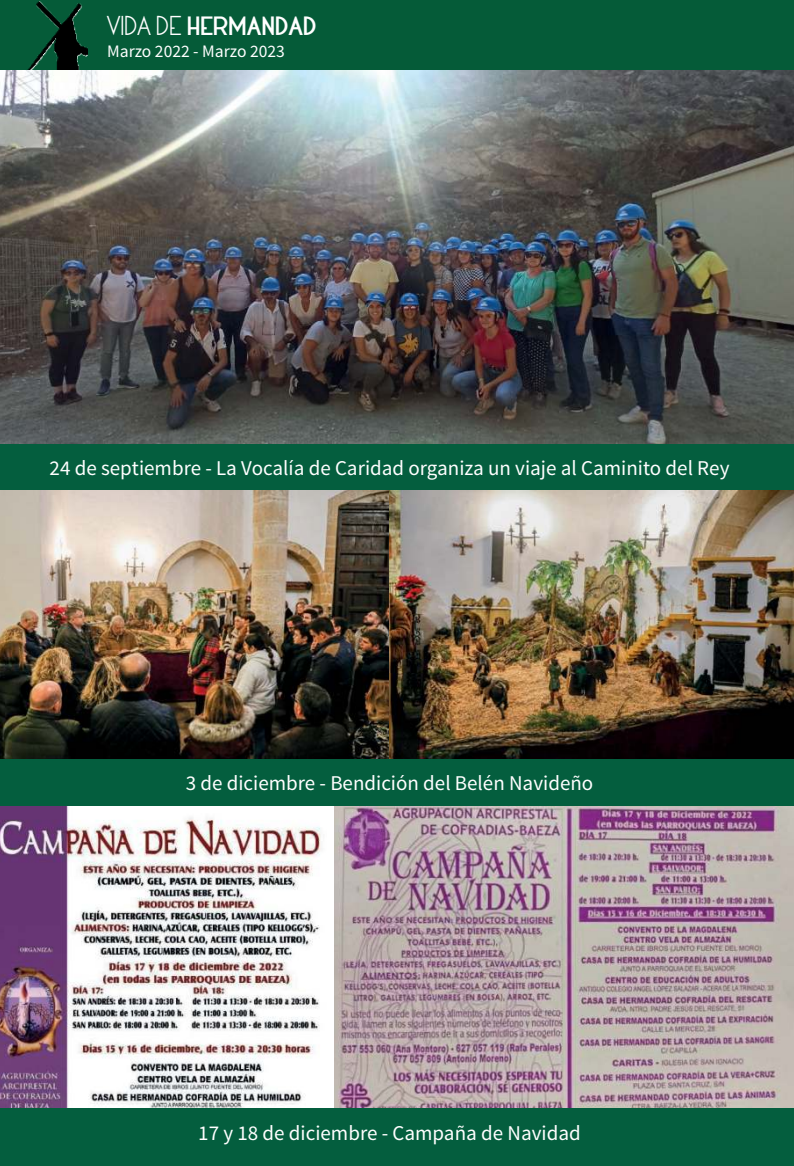
<style>
.page{position:relative;width:794px;height:1166px;background:#fff}
.page>*{position:absolute;margin:0;border:0;box-sizing:border-box;transform-origin:0 0}
.t1{font:21px "Source Sans Pro";color:#fff}
.t2{font:700 21px "LRT Oksana";color:#fff}
.t3{font:700 21px "Source Sans Pro";color:#fff}
.t4{font:17.5px "Source Sans Pro";color:#fff}
.s1{font-weight:400}
</style>
<div class="page">
<div style="left:0;top:0;width:794px;height:72px;background:#055b38"></div>
<img style="left:27px;top:2px;width:60px;height:68px">
<div style="left:0;top:443px;width:794px;height:47px;background:#045e3e"></div>
<img style="left:0;top:70px;width:794px;height:373px">
<img style="left:0;top:490px;width:794px;height:269px">
<div style="left:0;top:759px;width:794px;height:47px;background:#045e3e"></div>
<img style="left:333px;top:806px;width:461px;height:303px">
<img style="left:0;top:806px;width:333px;height:303px">
<div style="left:0;top:1109px;width:794px;height:57px;background:#045e3e"></div>
<p class="t2" style="left:107px;top:11px;width:212px"><span class="s1">VIDA DE</span> HERMANDAD</p>
<p class="t4" style="left:107px;top:43px;width:179px">Marzo 2022 - Marzo 2023</p>
<p class="t1" style="left:50px;top:457px;width:681px">24 de septiembre - La Vocalía de Caridad organiza un viaje al Caminito del Rey</p>
<p class="t1" style="left:186px;top:773px;width:409px">3 de diciembre - Bendición del Belén Navideño</p>
<p class="t1" style="left:198px;top:1123px;width:384px">17 y 18 de diciembre - Campaña de Navidad</p>
<p class="t3" style="left:361px;top:1122px;width:71px">PAG. 34</p>
</div>
